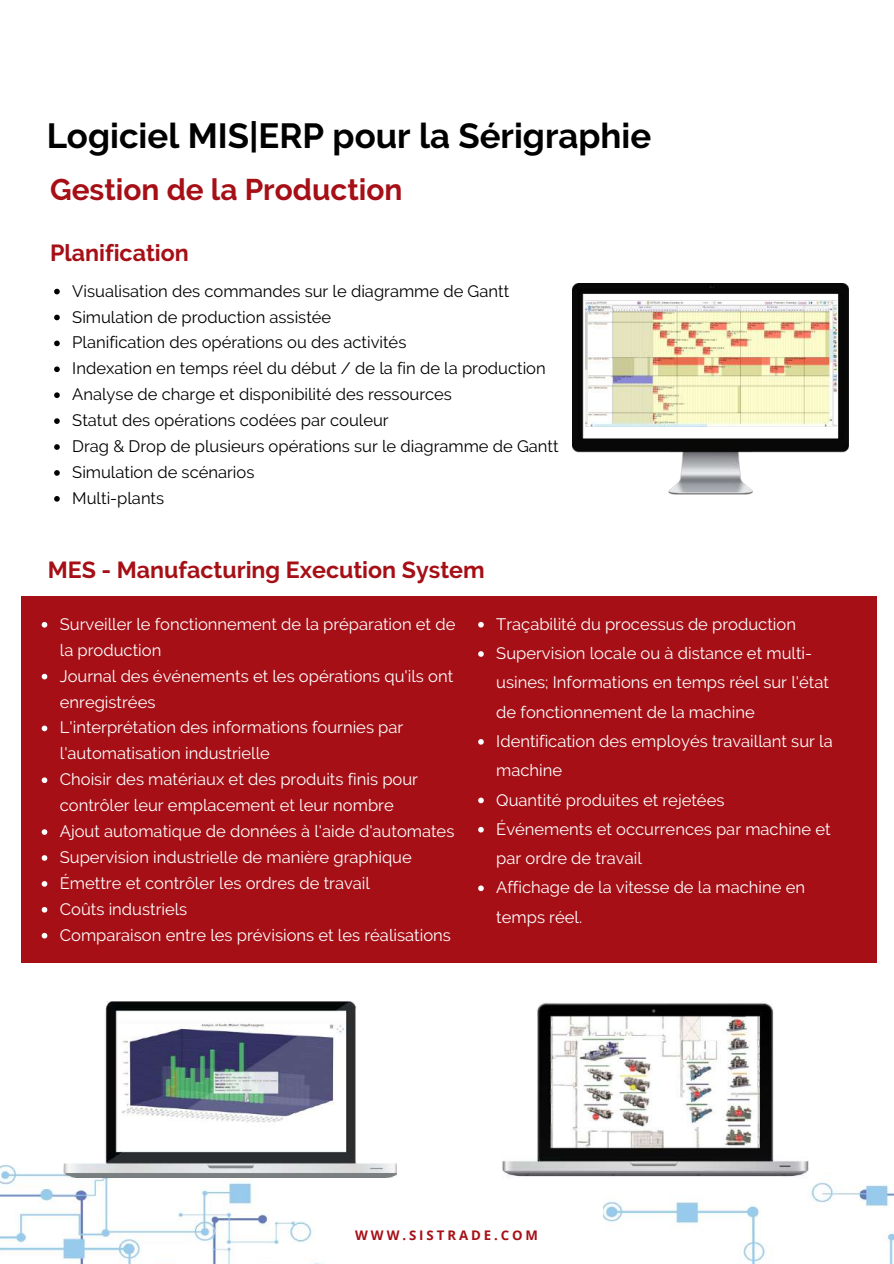
<style>
.page{position:relative;width:894px;height:1264px;background:#fff}
.page>*{position:absolute;margin:0;border:0;box-sizing:border-box;transform-origin:0 0}
.t1{font:700 34.8px "Raleway";color:#000}
.t2{font:700 29.85px "Raleway";color:#a60f16}
.t3{font:700 23.25px "Raleway";color:#a60f16}
.t4{font:16.5px/26px "Raleway";color:#fff}
.t5{font:16.5px/26px "Raleway";color:#000}
.t6{font:700 13.2px "Open Sans";letter-spacing:.22em;color:#a60f16}
</style>
<div class="page">
<img style="left:0;top:1165px;width:326px;height:98px">
<img style="left:603px;top:1182px;width:290px;height:81px">
<img style="left:502px;top:1002px;width:311px;height:183px">
<div style="left:21px;top:596px;width:855px;height:366px;background:#a60f16"></div>
<img style="left:63px;top:1001px;width:333px;height:176px">
<svg style="left:54px;top:289px;width:6px;height:5px"></svg>
<svg style="left:54px;top:315px;width:6px;height:5px"></svg>
<svg style="left:54px;top:340px;width:6px;height:6px"></svg>
<svg style="left:54px;top:366px;width:6px;height:6px"></svg>
<svg style="left:54px;top:392px;width:6px;height:6px"></svg>
<svg style="left:54px;top:418px;width:6px;height:6px"></svg>
<svg style="left:54px;top:444px;width:6px;height:6px"></svg>
<svg style="left:54px;top:470px;width:6px;height:6px"></svg>
<svg style="left:54px;top:496px;width:6px;height:5px"></svg>
<svg style="left:42px;top:622px;width:5px;height:5px"></svg>
<svg style="left:42px;top:673px;width:5px;height:6px"></svg>
<svg style="left:42px;top:725px;width:5px;height:6px"></svg>
<svg style="left:42px;top:777px;width:5px;height:6px"></svg>
<svg style="left:42px;top:829px;width:5px;height:5px"></svg>
<svg style="left:42px;top:855px;width:5px;height:5px"></svg>
<svg style="left:42px;top:881px;width:5px;height:5px"></svg>
<svg style="left:42px;top:907px;width:5px;height:5px"></svg>
<svg style="left:42px;top:932px;width:5px;height:6px"></svg>
<svg style="left:478px;top:622px;width:5px;height:5px"></svg>
<svg style="left:478px;top:651px;width:5px;height:5px"></svg>
<svg style="left:478px;top:739px;width:5px;height:5px"></svg>
<svg style="left:478px;top:797px;width:5px;height:6px"></svg>
<svg style="left:478px;top:827px;width:5px;height:5px"></svg>
<svg style="left:478px;top:885px;width:5px;height:6px"></svg>
<img style="left:572px;top:284px;width:276px;height:210px">
<h1 class="t1" style="left:47px;top:116px;width:606px">Logiciel MIS|ERP pour la Sérigraphie</h1>
<h2 class="t2" style="left:50px;top:172px;width:354px">Gestion de la Production</h2>
<h3 class="t3" style="left:50px;top:239px;width:140px">Planification</h3>
<p class="t5" style="left:72px;top:278px;width:488px">Visualisation des commandes sur le diagramme de Gantt Simulation de production assistée<br>Planification des opérations ou des activités<br>Indexation en temps réel du début / de la fin de la production Analyse de charge et disponibilité des ressources<br>Statut des opérations codées par couleur<br>Drag &amp; Drop de plusieurs opérations sur le diagramme de Gantt Simulation de scénarios<br>Multi-plants</p>
<h3 class="t3" style="left:48px;top:556px;width:438px">MES - Manufacturing Execution System</h3>
<p class="t4" style="left:60px;top:611px;width:397px">Surveiller le fonctionnement de la préparation et de la production<br>Journal des événements et les opérations qu'ils ont enregistrées<br>L'interprétation des informations fournies par l'automatisation industrielle<br>Choisir des matériaux et des produits finis pour contrôler leur emplacement et leur nombre<br>Ajout automatique de données à l'aide d'automates Supervision industrielle de manière graphique Émettre et contrôler les ordres de travail<br>Coûts industriels<br>Comparaison entre les prévisions et les réalisations</p>
<p class="t4" style="left:496px;top:609px;width:338px;line-height:29.2px">Traçabilité du processus de production<br>Supervision locale ou à distance et multi&shy;usines; Informations en temps réel sur l'état de fonctionnement de la machine<br>Identification des employés travaillant sur la machine<br>Quantité produites et rejetées<br>Événements et occurrences par machine et par ordre de travail<br>Affichage de la vitesse de la machine en temps réel.</p>
<p class="t6" style="left:355px;top:1225px;width:184px">WWW.SISTRADE.COM</p>
</div>
